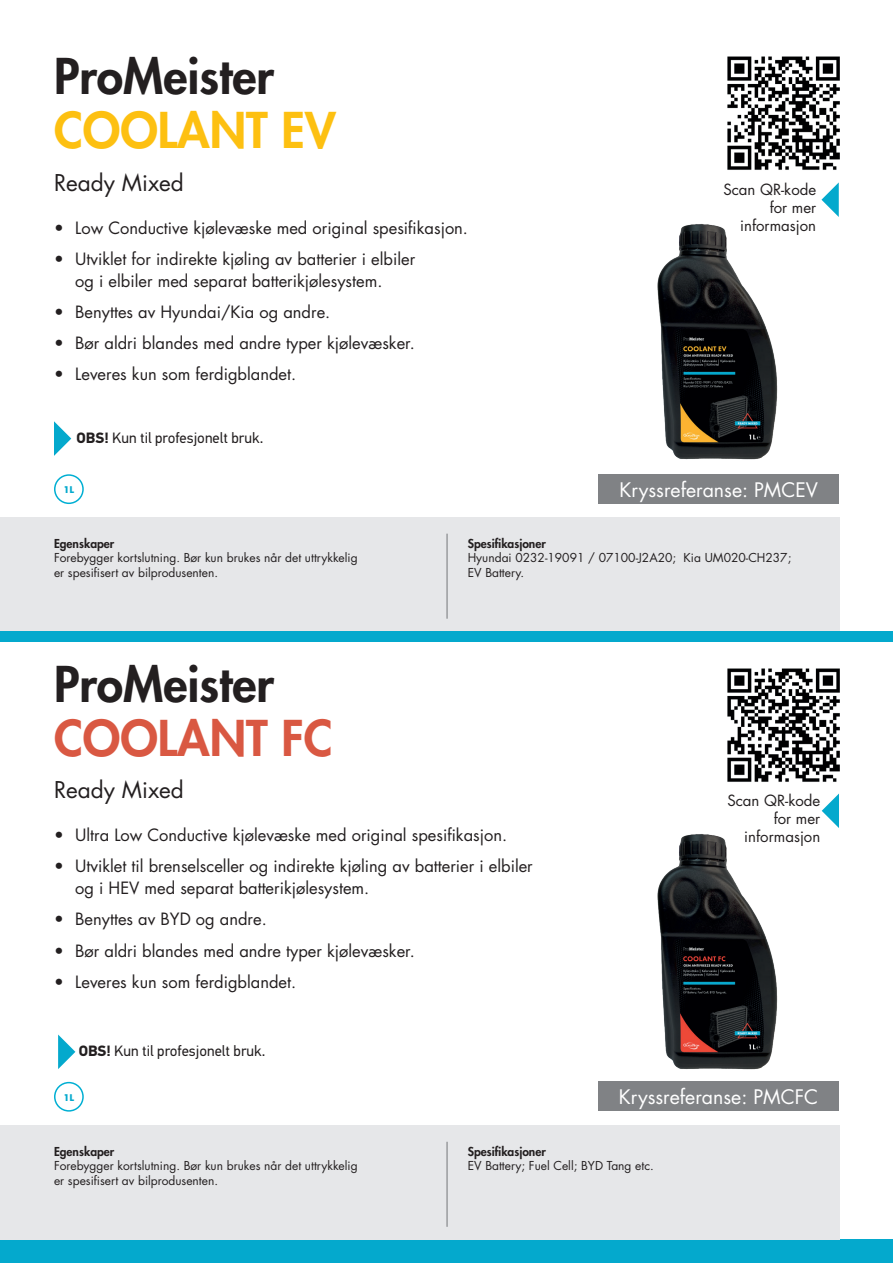
<style>
.page{position:relative;width:893px;height:1263px;background:#fff}
.page>*{position:absolute;margin:0;border:0;box-sizing:border-box;transform-origin:0 0}
.t1{font:800 48px "Futura Std";color:#231f20}
.t2{font:800 48px "Futura Std";color:#fdc011}
.t3{font:800 48px "Futura Std";color:#d95842}
.t4{font:22.5px "Futura Std";color:#231f20}
.t5{font:19.5px "Futura Std";color:#fff}
.t6{font:16.5px/22.5px "Futura Std";color:#231f20}
.t7{font:15px/18px "Futura Std";color:#231f20;text-align:right}
.t8{font:15px "Hella DIN Universal";color:#231f20}
.t9{font:12px/14.4px "Futura Std";color:#231f20}
.t10{font:800 12px "Futura Std";color:#231f20}
.t11{font:700 9px "Futura";color:#04a9cd}
.s1{font-weight:700}
</style>
<div class="page">
<hr style="left:892px;top:641px;width:1px;height:598px;background:#e6e7e9">
<img style="left:657px;top:224px;width:121px;height:235px">
<img style="left:657px;top:834px;width:121px;height:235px">
<svg style="left:54px;top:421px;width:17px;height:35px"></svg>
<div style="left:0;top:1239px;width:893px;height:24px;background:#04a9cd"></div>
<div style="left:0;top:517px;width:840px;height:114px;background:#e6e7e9"></div>
<div style="left:0;top:1125px;width:840px;height:114px;background:#e6e7e9"></div>
<div style="left:599px;top:474px;width:240px;height:30px;background:#808285"></div>
<div style="left:598px;top:1081px;width:241px;height:30px;background:#808285"></div>
<img style="left:727px;top:56px;width:113px;height:114px">
<svg style="left:821px;top:182px;width:18px;height:35px"></svg>
<img style="left:727px;top:668px;width:113px;height:114px">
<svg style="left:822px;top:793px;width:17px;height:35px"></svg>
<svg style="left:58px;top:1034px;width:17px;height:35px"></svg>
<hr style="left:892px;top:0;width:1px;height:189px;background:#04a9cd">
<div style="left:54px;top:474px;width:30px;height:30px;border:2px solid #00afd3;border-radius:50%"></div>
<hr style="left:446px;top:534px;width:2px;height:85px;background:#808285">
<hr style="left:446px;top:1142px;width:2px;height:85px;background:#808285">
<div style="left:54px;top:1082px;width:30px;height:30px;border:2px solid #00afd3;border-radius:50%"></div>
<div style="left:0;top:631px;width:893px;height:10px;background:#04a9cd"></div>
<h1 class="t1" style="left:54px;top:46px;width:222px">ProMeister</h1>
<h1 class="t2" style="left:54px;top:100px;width:283px">COOLANT EV</h1>
<h2 class="t4" style="left:54px;top:168px;width:131px">Ready Mixed</h2>
<p class="t7" style="left:723px;top:180px;width:94px">Scan QR-kode for mer</p>
<p class="t6" style="left:54px;top:217px;width:416px">• Low Conductive kjølevæske med original spesifikasjon.</p>
<p class="t7" style="left:740px;top:216px;width:77px">informasjon</p>
<p class="t6" style="left:75px;top:248px;width:342px;text-indent:-21px">• Utviklet for indirekte kjøling av batterier i elbiler og i elbiler med separat batterikjølesystem.</p>
<p class="t6" style="left:54px;top:301px;width:278px">• Benyttes av Hyundai/Kia og andre.</p>
<p class="t6" style="left:54px;top:332px;width:362px">• Bør aldri blandes med andre typer kjølevæsker.</p>
<p class="t6" style="left:54px;top:363px;width:244px">• Leveres kun som ferdigblandet.</p>
<p class="t8" style="left:77px;top:429px;width:188px"><span class="s1">OBS!</span> Kun til profesjonelt bruk.</p>
<p class="t11" style="left:63px;top:483px;width:12px">1L</p>
<p class="t10" style="left:54px;top:536px;width:62px">Egenskaper</p>
<p class="t9" style="left:54px;top:551px;width:305px">Forebygger kortslutning. Bør kun brukes når det uttrykkelig er spesifisert av bilprodusenten.</p>
<h1 class="t1" style="left:54px;top:654px;width:222px">ProMeister</h1>
<h1 class="t3" style="left:54px;top:708px;width:280px">COOLANT FC</h1>
<p class="t5" style="left:620px;top:477px;width:200px">Kryssreferanse: PMCEV</p>
<p class="t10" style="left:468px;top:536px;width:80px">Spesifikasjoner</p>
<p class="t9" style="left:468px;top:551px;width:325px">Hyundai 0232-19091 / 07100-J2A20; Kia UM020-CH237;<br>EV Battery.</p>
<h2 class="t4" style="left:54px;top:775px;width:131px">Ready Mixed</h2>
<p class="t6" style="left:54px;top:824px;width:455px">• Ultra Low Conductive kjølevæske med original spesifikasjon.</p>
<p class="t6" style="left:75px;top:855px;width:459px;text-indent:-21px">• Utviklet til brenselsceller og indirekte kjøling av batterier i elbiler og i HEV med separat batterikjølesystem.</p>
<p class="t6" style="left:54px;top:908px;width:214px">• Benyttes av BYD og andre.</p>
<p class="t6" style="left:54px;top:939px;width:362px">• Bør aldri blandes med andre typer kjølevæsker.</p>
<p class="t6" style="left:54px;top:970px;width:244px">• Leveres kun som ferdigblandet.</p>
<p class="t8" style="left:79px;top:1041px;width:188px"><span class="s1">OBS!</span> Kun til profesjonelt bruk.</p>
<p class="t11" style="left:63px;top:1091px;width:12px">1L</p>
<p class="t7" style="left:727px;top:791px;width:94px">Scan QR-kode for mer informasjon</p>
<p class="t5" style="left:619px;top:1084px;width:201px">Kryssreferanse: PMCFC</p>
<p class="t10" style="left:54px;top:1144px;width:62px">Egenskaper</p>
<p class="t9" style="left:54px;top:1159px;width:305px">Forebygger kortslutning. Bør kun brukes når det uttrykkelig er spesifisert av bilprodusenten.</p>
<p class="t10" style="left:468px;top:1144px;width:80px">Spesifikasjoner</p>
<p class="t9" style="left:468px;top:1159px;width:188px">EV Battery; Fuel Cell; BYD Tang etc.</p>
</div>
